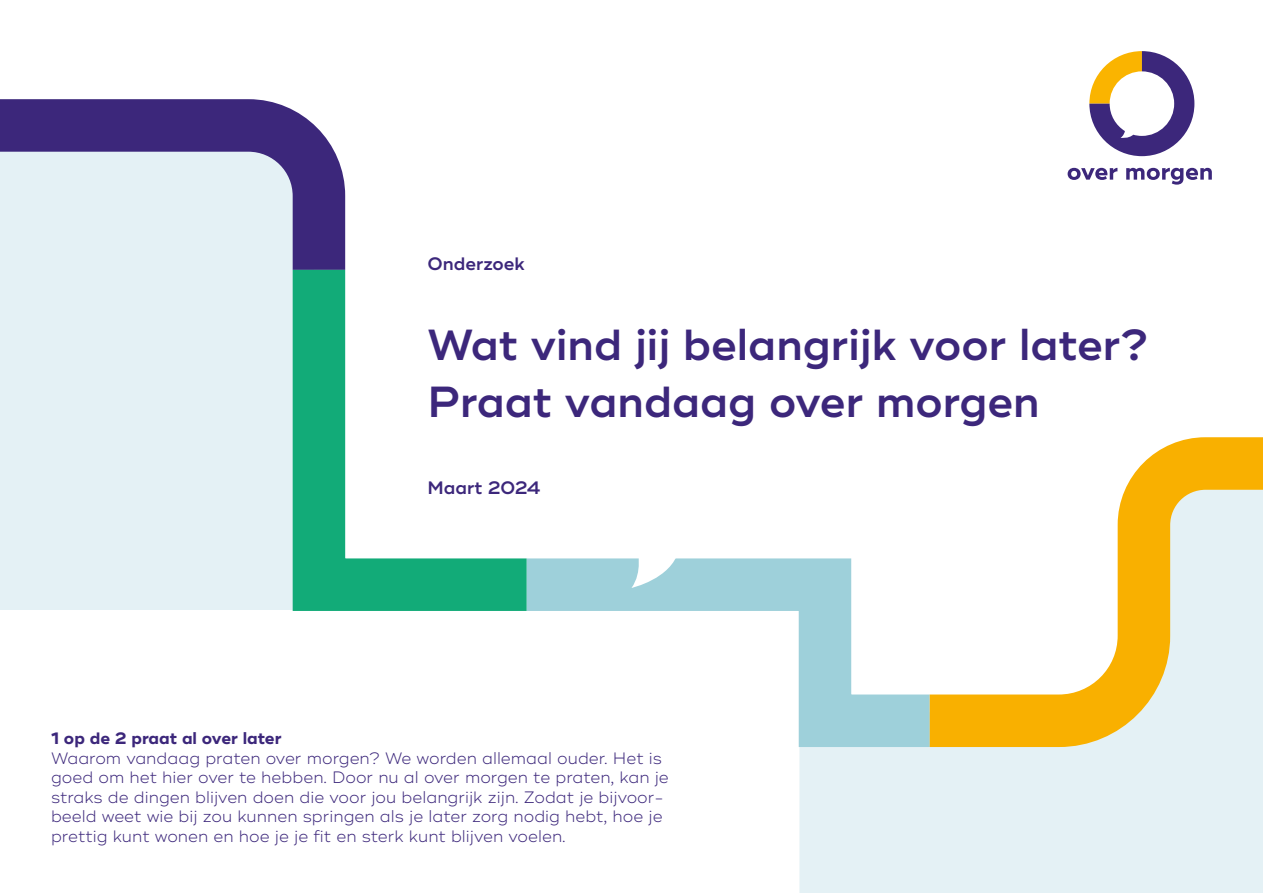
<style>
.page{position:relative;width:1263px;height:893px;background:#fff}
.page>*{position:absolute;margin:0;border:0;box-sizing:border-box;transform-origin:0 0}
.t1{font:600 43.35px "Ridley Grotesk";color:#3c277b}
.t2{font:600 18px "Ridley Grotesk";color:#3c277b}
.intro{font:300 16.5px/19.5px "Ridley Grotesk";color:#3c277b}
.intro-2{font:700 16.5px "Ridley Grotesk";color:#3c277b}
</style>
<div class="page">
<svg style="left:1067px;top:168px;width:50px;height:12px"></svg>
<svg style="left:1126px;top:168px;width:86px;height:17px"></svg>
<svg style="left:1089px;top:51px;width:105px;height:105px"></svg>
<div style="left:0;top:150px;width:314px;height:459px;background:#e4f1f5"></div>
<div style="left:799px;top:773px;width:360px;height:120px;background:#e4f1f5"></div>
<div style="left:1159px;top:466px;width:104px;height:427px;background:#e4f1f5"></div>
<svg style="left:0;top:99px;width:346px;height:118px"></svg>
<svg style="left:579px;top:558px;width:298px;height:215px"></svg>
<svg style="left:266px;top:217px;width:313px;height:394px"></svg>
<svg style="left:877px;top:437px;width:386px;height:336px"></svg>
<svg style="left:631px;top:558px;width:48px;height:30px"></svg>
<h1 class="t2" style="left:427px;top:252px;width:99px">Onderzoek</h1>
<h1 class="t1" style="left:427px;top:319px;width:723px">Wat vind jij belangrijk voor later?</h1>
<h1 class="t1" style="left:427px;top:376px;width:614px">Praat vandaag over morgen</h1>
<h1 class="t2" style="left:427px;top:477px;width:114px">Maart 2024</h1>
<p class="intro-2" style="left:51px;top:729px;width:232px">1 op de 2 praat al over later</p>
<p class="intro" style="left:51px;top:749px;width:619px">Waarom vandaag praten over morgen? We worden allemaal ouder. Het is goed om het hier over te hebben. Door nu al over morgen te praten, kan je straks de dingen blijven doen die voor jou belangrijk zijn. Zodat je bijvoor&shy;beeld weet wie bij zou kunnen springen als je later zorg nodig hebt, hoe je prettig kunt wonen en hoe je je fit en sterk kunt blijven voelen.</p>
</div>
